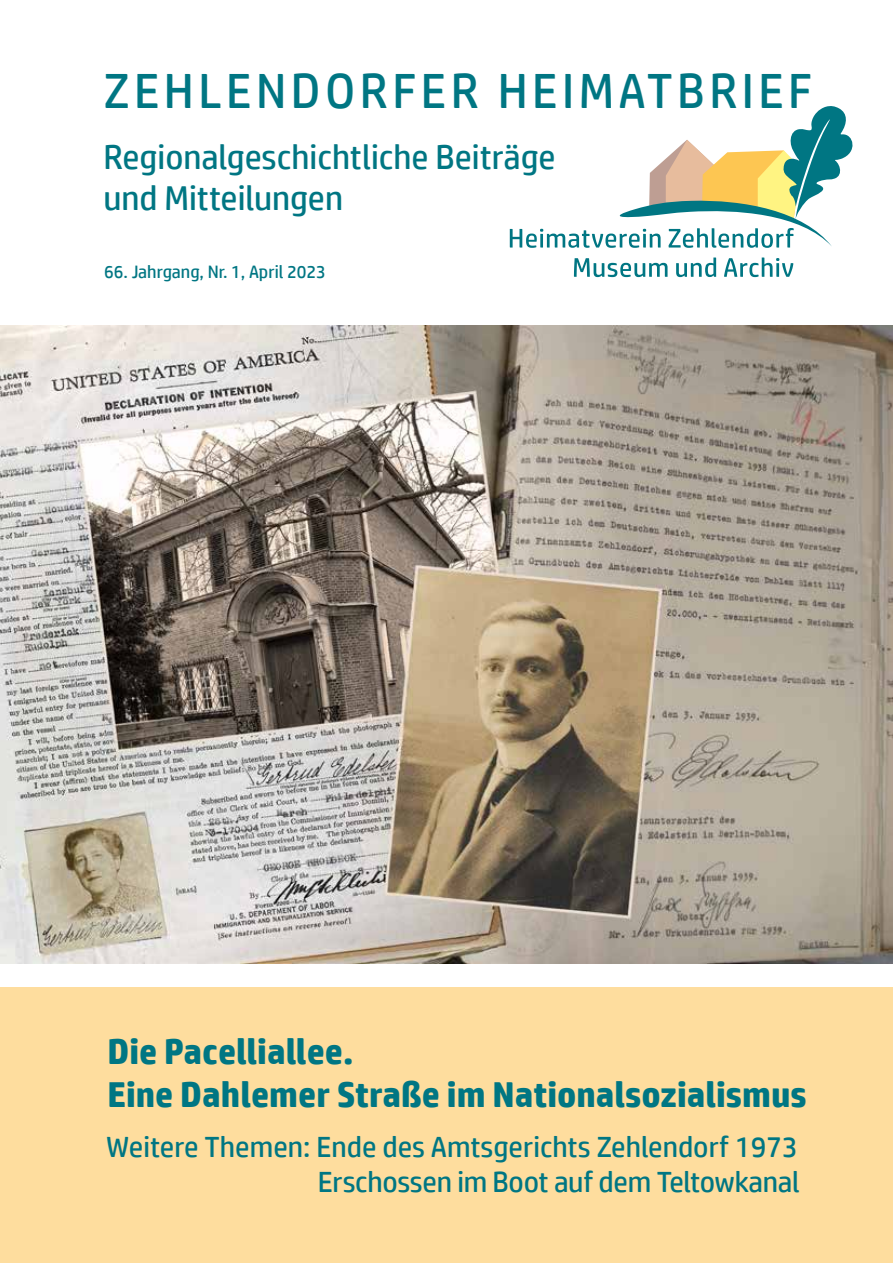
<style>
.page{position:relative;width:893px;height:1263px;background:#fff}
.page>*{position:absolute;margin:0;border:0;box-sizing:border-box;transform-origin:0 0}
.t1{font:49.5px "HP Simplified";letter-spacing:.09em;color:#007683}
.t2{font:700 36px/43.2px "HP Simplified";color:#007683}
.t3{font:34.5px/41.4px "HP Simplified";color:#007683}
.t4{font:29.25px/35.1px "HP Simplified";letter-spacing:-.005em;color:#007683;text-align:right}
.t5{font:18px "HP Simplified";color:#007683}
</style>
<div class="page">
<div style="left:0;top:988px;width:893px;height:275px;background:#fedd9e"></div>
<svg style="left:574px;top:258px;width:93px;height:19px"></svg>
<svg style="left:676px;top:257px;width:40px;height:20px"></svg>
<svg style="left:724px;top:257px;width:69px;height:20px"></svg>
<svg style="left:510px;top:106px;width:343px;height:142px"></svg>
<img style="left:0;top:325px;width:893px;height:638px">
<h1 class="t1" style="left:104px;top:63px;width:710px">ZEHLENDORFER HEIMATBRIEF</h1>
<p class="t3" style="left:103px;top:135px;width:454px">Regionalgeschichtliche Beiträge und Mitteilungen</p>
<p class="t5" style="left:104px;top:262px;width:223px">66. Jahrgang, Nr. 1, April 2023</p>
<p class="t2" style="left:107px;top:1029px;width:701px">Die Pacelliallee.<br>Eine Dahlemer Straße im Nationalsozialismus</p>
<p class="t4" style="left:106px;top:1129px;width:695px">Weitere Themen: Ende des Amtsgerichts Zehlendorf 1973<br>Erschossen im Boot auf dem Teltowkanal</p>
</div>
